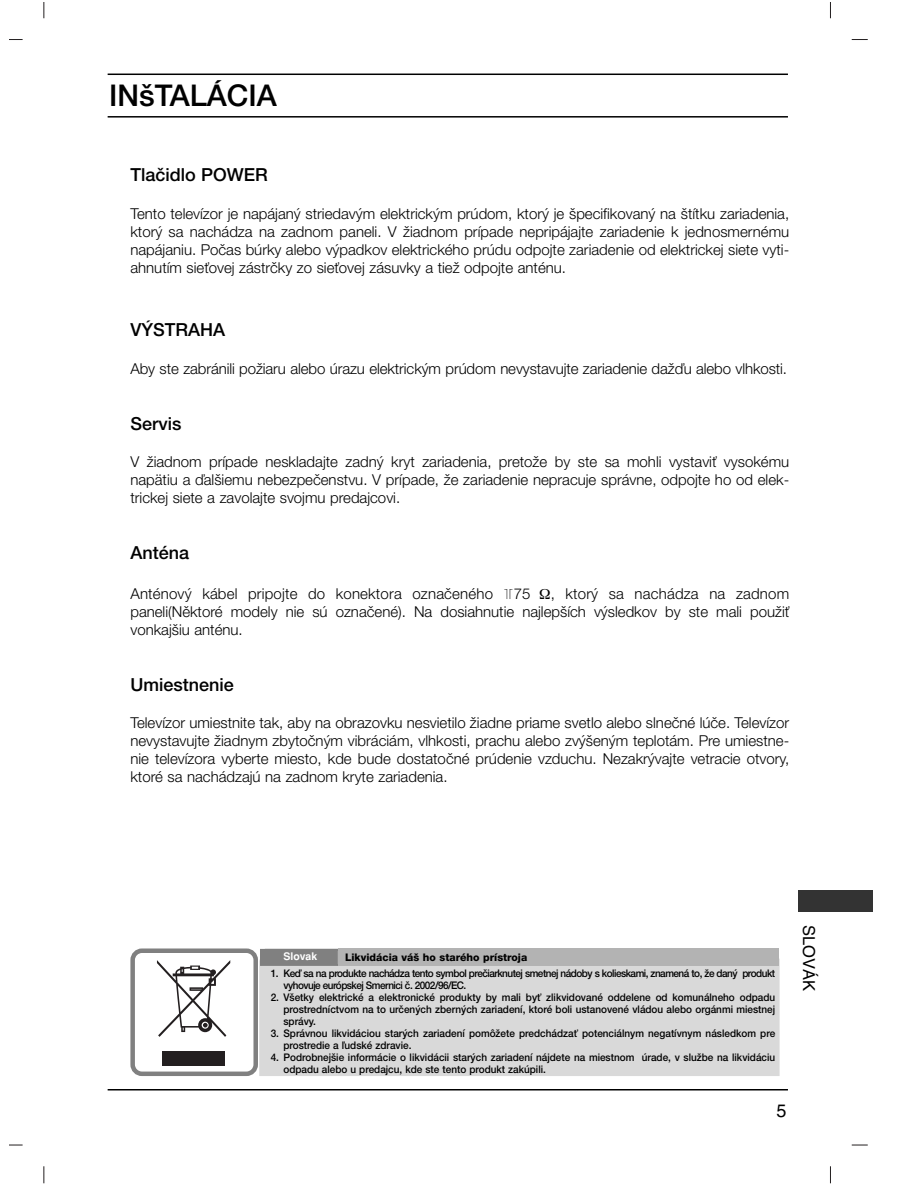
<style>
.page{position:relative;width:918px;height:1188px;background:#fff}
.page>*{position:absolute;margin:0;border:0;box-sizing:border-box;transform-origin:0 0}
.t1{font:500 30px "Helvetica Neue CE";color:#000}
.t2{font:500 18px "Helvetica Neue CE";color:#000}
.t3{font:18px "Helvetica";color:#000}
.t4{font:16.5px "Helvetica CE";color:#000}
.t5{font:300 15px/18px "Helvetica Neue CE";color:#000;text-align:justify}
.t6{font:500 10.5px/12px "Helvetica Neue CE";color:#000;scale:.95 1}
.t7{font:500 10.5px/12px "Helvetica Neue CE";letter-spacing:-.05em;color:#000;scale:.95 1}
.t8{font:800 10.5px "Helvetica Neue CE";color:#000}
.t9{font:700 10.5px "Helvetica";color:#fff}
.s1{font-family:"Marking";font-weight:400;font-size:16.5px}
</style>
<div class="page">
<svg style="left:44px;top:2px;width:1px;height:16px"></svg>
<svg style="left:830px;top:2px;width:1px;height:16px"></svg>
<svg style="left:9px;top:39px;width:14px;height:1px"></svg>
<svg style="left:9px;top:1145px;width:14px;height:1px"></svg>
<svg style="left:44px;top:1166px;width:1px;height:17px"></svg>
<svg style="left:830px;top:1166px;width:1px;height:17px"></svg>
<svg style="left:852px;top:1145px;width:16px;height:1px"></svg>
<svg style="left:852px;top:39px;width:16px;height:1px"></svg>
<div style="left:799px;top:890px;width:74px;height:21px;background:#333"></div>
<hr style="left:108px;top:74px;width:680px;height:1px;background:#000">
<hr style="left:108px;top:116px;width:680px;height:2px;background:#000">
<hr style="left:108px;top:1089px;width:680px;height:1px;background:#000">
<div style="left:259px;top:948px;width:521px;height:128px;background:#d9d9d9"></div>
<div style="left:162px;top:1051px;width:63px;height:15px;background:#231f20"></div>
<svg style="left:157px;top:960px;width:73px;height:77px"></svg>
<div style="left:130px;top:948px;width:128px;height:128px;border:4px solid #808080;border-radius:9px"></div>
<div style="left:261px;top:950px;width:76px;height:14px;background:#808080"></div>
<div style="left:260px;top:949px;width:79px;height:17px;border:2px solid #808080"></div>
<div style="left:338px;top:949px;width:441px;height:17px;background:#b3b3b3"></div>
<h1 class="t1" style="left:109px;top:85px;width:169px">IN‰TALÁCIA</h1>
<p class="t2" style="left:130px;top:169px;width:139px">Tlaãidlo POWER</p>
<p class="t5" style="left:130px;top:206px;width:660px">Tento televízor je napájan˘ striedav˘m elektrick˘m prúdom, ktor˘ je ‰pecifikovan˘ na ‰títku zariadenia, ktor˘ sa nachádza na zadnom paneli. V Ïiadnom prípade nepripájajte zariadenie k jednosmernému napájaniu. Poãas búrky alebo v˘padkov elektrického prúdu odpojte zariadenie od elektrickej siete vyti&shy;ahnutím sieÈovej zástrãky zo sieÈovej zásuvky a tieÏ odpojte anténu.</p>
<p class="t2" style="left:130px;top:323px;width:96px">V¯STRAHA</p>
<p class="t5" style="left:130px;top:361px;width:658px">Aby ste zabránili poÏiaru alebo úrazu elektrick˘m prúdom nevystavujte zariadenie daÏìu alebo vlhkosti.</p>
<p class="t2" style="left:130px;top:417px;width:53px">Servis</p>
<p class="t5" style="left:130px;top:455px;width:660px">V Ïiadnom prípade neskladajte zadn˘ kryt zariadenia, pretoÏe by ste sa mohli vystaviÈ vysokému napätiu a ìal‰iemu nebezpeãenstvu. V prípade, Ïe zariadenie nepracuje správne, odpojte ho od elek&shy;trickej siete a zavolajte svojmu predajcovi.</p>
<p class="t2" style="left:130px;top:547px;width:60px">Anténa</p>
<p class="t5" style="left:130px;top:587px;width:402px">Anténov˘ kábel pripojte do konektora oznaãeného <span class="s1">+</span>75</p>
<p class="t5" style="left:130px;top:587px;width:660px;text-indent:420px">, ktor˘ sa nachádza na zadnom paneli(Nûktoré modely nie sú oznaãené). Na dosiahnutie najlep‰ích v˘sledkov by ste mali pouÏiÈ vonkaj‰iu anténu.</p>
<p class="t2" style="left:130px;top:678px;width:105px">Umiestnenie</p>
<p class="t5" style="left:130px;top:716px;width:660px">Televízor umiestnite tak, aby na obrazovku nesvietilo Ïiadne priame svetlo alebo slneãné lúãe. Televízor nevystavujte Ïiadnym zbytoãn˘m vibráciám, vlhkosti, prachu alebo zv˘‰en˘m teplotám. Pre umiestne&shy;nie televízora vyberte miesto, kde bude dostatoãné prúdenie vzduchu. Nezakr˘vajte vetracie otvory, ktoré sa nachádzajú na zadnom kryte zariadenia.</p>
<p class="t9" style="left:283px;top:953px;width:35px">Slovak</p>
<p class="t8" style="left:345px;top:953px;width:184px">Likvidácia vá‰ ho starého prístroja</p>
<p class="t7" style="left:283px;top:969px;width:519px;text-indent:-13px">1. Keì sa na produkte nachádza tento symbol preãiarknutej smetnej nádoby s kolieskami, znamená to, Ïe dan˘ produkt vyhovuje európskej Smernici ã. 2002/96/EC.</p>
<p class="t6" style="left:283px;top:993px;width:519px;text-align:justify;text-indent:-13px">2. V‰etky elektrické a elektronické produkty by mali byÈ zlikvidované oddelene od komunálneho odpadu prostredníctvom na to urãen˘ch zbern˘ch zariadení, ktoré boli ustanovené vládou alebo orgánmi miestnej správy.</p>
<p class="t6" style="left:283px;top:1029px;width:519px;text-indent:-13px">3. Správnou likvidáciou star˘ch zariadení pomôÏete predchádzaÈ potenciálnym negatívnym následkom pre prostredie a ºudské zdravie.</p>
<p class="t6" style="left:283px;top:1053px;width:519px;text-indent:-13px">4. Podrobnej‰ie informácie o likvidácii star˘ch zariadení nájdete na miestnom úrade, v sluÏbe na likvidáciu odpadu alebo u predajcu, kde ste tento produkt zakúpili.</p>
<p class="t3" style="left:776px;top:1104px;width:12px">5</p>
<p class="t4" style="left:815px;top:925px;width:68px;rotate:90deg">SLOVÁK</p>
</div>
